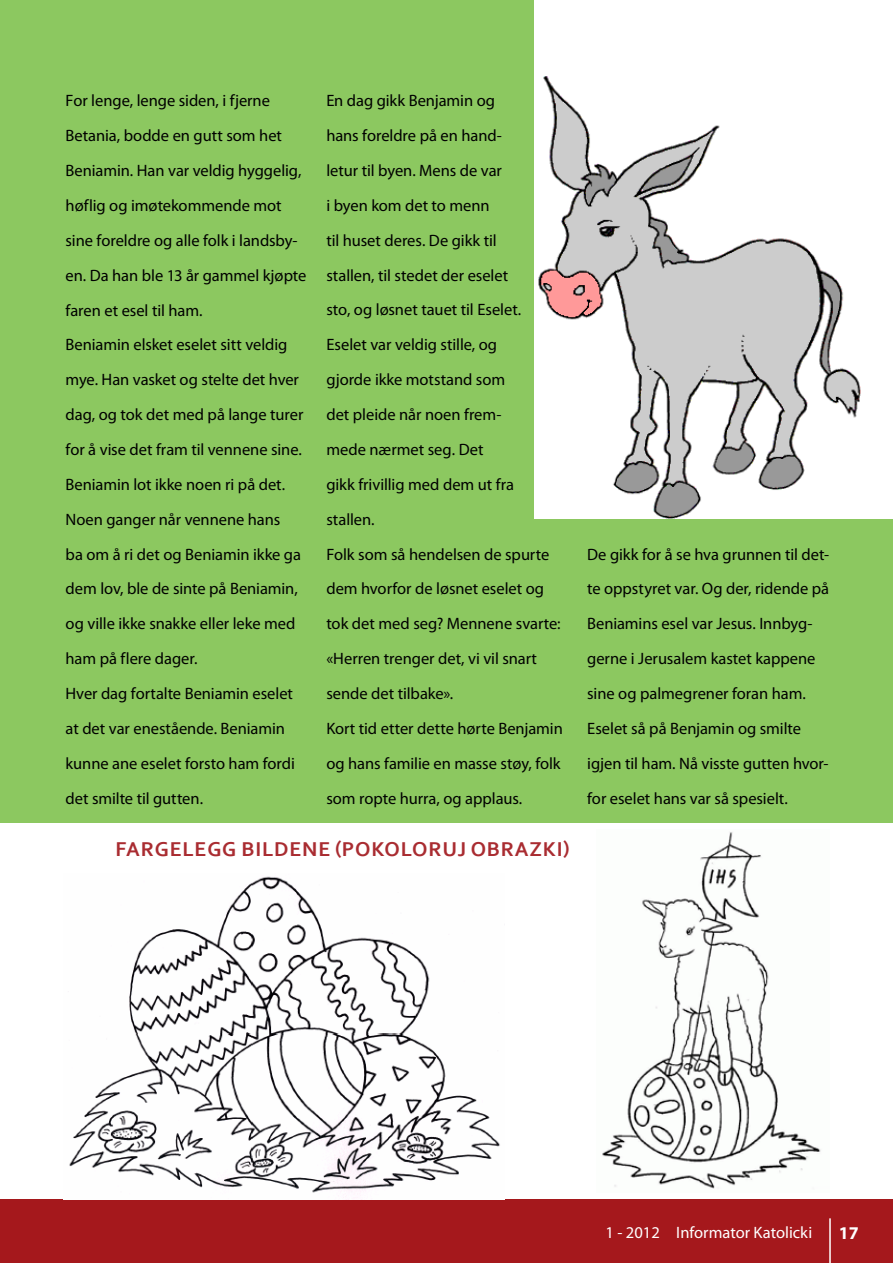
<style>
.page{position:relative;width:893px;height:1263px;background:#fff}
.page>*{position:absolute;margin:0;border:0;box-sizing:border-box;transform-origin:0 0}
.t1{font:700 21px "Corbel";letter-spacing:.04em;color:#a92c31}
.t2{font:700 18px "Myriad Pro";color:#fff}
.t3{font:16.5px/34.8px "Myriad Pro";letter-spacing:-.005em;color:#000}
.t4{font:16.5px "Myriad Pro";color:#fff}
</style>
<div class="page">
<div style="left:0;top:1199px;width:893px;height:64px;background:#a5181c"></div>
<div style="left:0;top:0;width:893px;height:823px;background:#8cc860"></div>
<img style="left:534px;top:75px;width:331px;height:444px">
<div style="left:534px;top:0;width:359px;height:75px;background:#fff"></div>
<div style="left:865px;top:50px;width:28px;height:469px;background:#fff"></div>
<img style="left:69px;top:876px;width:431px;height:322px">
<img style="left:602px;top:832px;width:219px;height:357px">
<hr style="left:829px;top:1218px;width:2px;height:45px;background:#fff">
<p class="t3" style="left:66px;top:83px;width:242px">For lenge, lenge siden, i fjerne<br>Betania, bodde en gutt som het<br>Beniamin. Han var veldig hyggelig, høflig og imøtekommende mot sine foreldre og alle folk i landsby&shy;en. Da han ble 13 år gammel kjøpte faren et esel til ham.<br>Beniamin elsket eselet sitt veldig mye. Han vasket og stelte det hver dag, og tok det med på lange turer for å vise det fram til vennene sine.<br>Beniamin lot ikke noen ri på det.<br>Noen ganger når vennene hans<br>ba om å ri det og Beniamin ikke ga dem lov, ble de sinte på Beniamin, og ville ikke snakke eller leke med ham på flere dager.<br>Hver dag fortalte Beniamin eselet at det var enestående. Beniamin kunne ane eselet forsto ham fordi det smilte til gutten.</p>
<p class="t3" style="left:326px;top:83px;width:238px">En dag gikk Benjamin og<br>hans foreldre på en hand-<br>letur til byen. Mens de var<br>i byen kom det to menn<br>til huset deres. De gikk til<br>stallen, til stedet der eselet<br>sto, og løsnet tauet til Eselet.<br>Eselet var veldig stille, og<br>gjorde ikke motstand som<br>det pleide når noen frem-<br>mede nærmet seg. Det<br>gikk frivillig med dem ut fra stallen.<br>Folk som så hendelsen de spurte dem hvorfor de løsnet eselet og tok det med seg? Mennene svarte: «Herren trenger det, vi vil snart sende det tilbake».<br>Kort tid etter dette hørte Benjamin og hans familie en masse støy, folk som ropte hurra, og applaus.</p>
<p class="t1" style="left:115px;top:836px;width:26px">FARGELEGG</p>
<p class="t1" style="left:242px;top:836px;width:27px">BILDENE</p>
<p class="t1" style="left:335px;top:836px;width:22px">(POKOLORUJ</p>
<p class="t1" style="left:471px;top:836px;width:43px">OBRAZKI</p>
<p class="t1" style="left:563px;top:836px;width:8px">)</p>
<p class="t3" style="left:587px;top:536px;width:244px">De gikk for å se hva grunnen til det&shy;te oppstyret var. Og der, ridende på Beniamins esel var Jesus. Innbyg&shy;gerne i Jerusalem kastet kappene sine og palmegrener foran ham.<br>Eselet så på Benjamin og smilte igjen til ham. Nå visste gutten hvor&shy;for eselet hans var så spesielt.</p>
<p class="t4" style="left:605px;top:1222px;width:208px">1 - 2012 Informator Katolicki</p>
<p class="t2" style="left:839px;top:1222px;width:21px">17</p>
</div>
